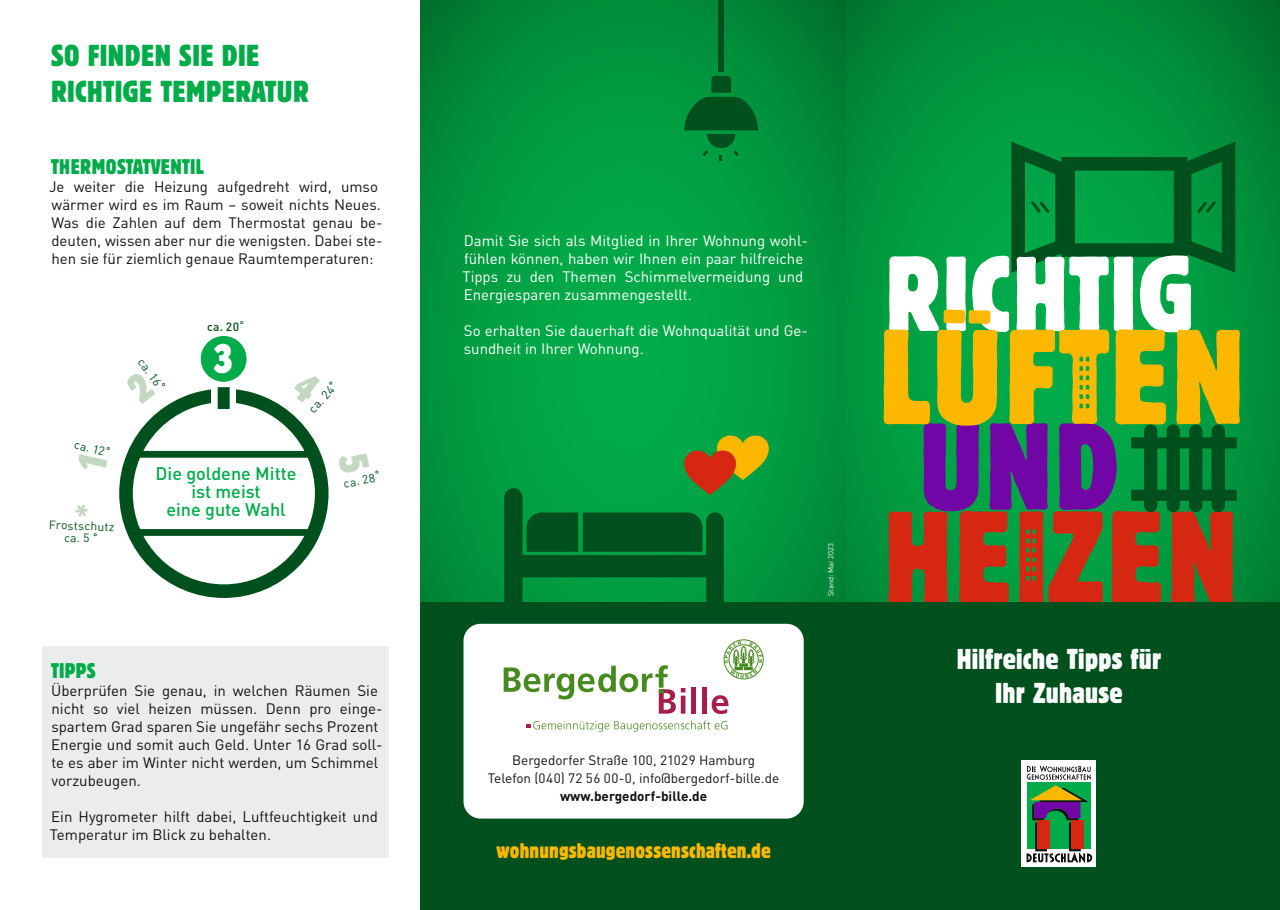
<style>
.page{position:relative;width:1280px;height:910px;background:#fff}
.page>*{position:absolute;margin:0;border:0;box-sizing:border-box;transform-origin:0 0}
.t1{font:condensed 40.8px "Block Berthold BQ";color:#fff}
.t2{font:condensed 30px/36px "Block Berthold BQ";letter-spacing:.02em;color:#00ab49}
.t3{font:condensed 28.5px/34.2px "Block Berthold BQ";letter-spacing:.01em;color:#fff;text-align:center}
.t4{font:condensed 21px "Block Berthold BQ";letter-spacing:.01em;color:#fcb700}
.t5{font:condensed 21px "Block Berthold BQ";color:#00ab49}
.t6{font:condensed 21px "Block Berthold BQ";letter-spacing:.02em;color:#00ab49}
.t7{font:500 18px/18px "DINOT";color:#00ab49;text-align:center}
.t8{font:15px/18px "DINOT";color:#11110f}
.t9{font:15px/18px "DINOT";color:#fff}
.t10{font:13.5px/18px "DINOT";color:#11110f;text-align:center}
.t11{font:700 13.5px "DINOT";color:#11110f}
.t12{font:12px/12px "DINOT";color:#00501d;text-align:center}
.t13{font:500 12px "DINOT";color:#00501d}
.t14{font:7.5px "DINOT";color:#fff}
.s1{font-weight:500}
</style>
<div class="page">
<svg style="left:421px;top:0;width:425px;height:603px;background:#00983f"></svg>
<svg style="left:846px;top:0;width:434px;height:603px;background:#008d3a"></svg>
<svg style="left:884px;top:131px;width:358px;height:472px;background:#5f8949"></svg>
<div style="left:1144px;top:431px;width:13px;height:75px;background:#00501d"></div>
<div style="left:1166px;top:431px;width:14px;height:75px;background:#00501d"></div>
<div style="left:1189px;top:431px;width:13px;height:75px;background:#00501d"></div>
<div style="left:1211px;top:431px;width:14px;height:75px;background:#00501d"></div>
<div style="left:1131px;top:437px;width:106px;height:11px;background:#00501d"></div>
<div style="left:1131px;top:490px;width:106px;height:11px;background:#00501d"></div>
<div style="left:421px;top:603px;width:859px;height:307px;background:#00501d"></div>
<div style="left:463px;top:624px;width:341px;height:195px;background:#fff;border-radius:17px"></div>
<div style="left:719px;top:0;width:5px;height:72px;background:#00501d"></div>
<svg style="left:684px;top:76px;width:74px;height:84px;background:#007830"></svg>
<svg style="left:504px;top:434px;width:268px;height:169px;background:#0f8333"></svg>
<div style="left:200px;top:336px;width:47px;height:46px;background:#00ab49;border-radius:50%"></div>
<div style="left:119px;top:389px;width:209px;height:209px;border:14px solid #00501d;border-radius:50%"></div>
<div style="left:212px;top:383px;width:24px;height:25px;background:#fff"></div>
<div style="left:136px;top:451px;width:174px;height:7px;background:#00501d"></div>
<div style="left:134px;top:529px;width:179px;height:7px;background:#00501d"></div>
<div style="left:218px;top:387px;width:12px;height:22px;background:#00501d"></div>
<div style="left:43px;top:646px;width:346px;height:212px;background:#ebecec"></div>
<div style="left:1022px;top:760px;width:74px;height:107px;background:#fff"></div>
<svg style="left:1027px;top:765px;width:65px;height:97px"></svg>
<div style="left:1037px;top:820px;width:13px;height:29px;background:#d62713"></div>
<div style="left:691px;top:687px;width:5px;height:27px;background:#a71d49"></div>
<div style="left:702px;top:687px;width:5px;height:27px;background:#a71d49"></div>
<svg style="left:712px;top:695px;width:16px;height:19px"></svg>
<svg style="left:504px;top:665px;width:181px;height:49px"></svg>
<svg style="left:526px;top:720px;width:201px;height:12px"></svg>
<svg style="left:724px;top:640px;width:39px;height:39px"></svg>
<h2 class="t2" style="left:51px;top:37px;width:259px">SO FINDEN SIE DIE<br>RICHTIGE TEMPERATUR</h2>
<h3 class="t5" style="left:51px;top:154px;width:155px">THERMOSTATVENTIL</h3>
<p class="t8" style="left:49px;top:177px;width:335px">Je weiter die Heizung aufgedreht wird, umso wärmer wird es im Raum – soweit nichts Neues.<br>Was die Zahlen auf dem Thermostat genau be&shy;deuten, wissen aber nur die wenigsten. Dabei ste&shy;hen sie für ziemlich genaue Raumtemperaturen:</p>
<p class="t12" style="left:76px;top:438px;width:39px;rotate:14deg">ca. 12<span class="s1">˚</span></p>
<p class="t12" style="left:49px;top:518px;width:67px;rotate:2deg">Frostschutz ca. 5 <span class="s1">˚</span></p>
<p class="t12" style="left:146px;top:356px;width:38px;rotate:54deg">ca. 16<span class="s1">˚</span></p>
<p class="t13" style="left:207px;top:319px;width:39px">ca. 20˚</p>
<h1 class="t1" style="left:213px;top:335px;width:22px">3</h1>
<p class="t12" style="left:306px;top:407px;width:39px;rotate:-48deg">ca. 24<span class="s1">˚</span></p>
<p class="t7" style="left:156px;top:464px;width:142px">Die goldene Mitte ist meist<br>eine gute Wahl</p>
<p class="t12" style="left:342px;top:478px;width:39px;rotate:-12deg">ca. 28<span class="s1">˚</span></p>
<h3 class="t6" style="left:51px;top:658px;width:46px">TIPPS</h3>
<p class="t8" style="left:51px;top:681px;width:333px">Überprüfen Sie genau, in welchen Räumen Sie nicht so viel heizen müssen. Denn pro einge&shy;spartem Grad sparen Sie ungefähr sechs Prozent Energie und somit auch Geld. Unter 16 Grad soll&shy;te es aber im Winter nicht werden, um Schimmel vorzubeugen.</p>
<p class="t8" style="left:50px;top:807px;width:329px">Ein Hygrometer hilft dabei, Luftfeuchtigkeit und<br>Temperatur im Blick zu behalten.</p>
<p class="t9" style="left:462px;top:231px;width:347px">Damit Sie sich als Mitglied in Ihrer Wohnung wohl&shy;fühlen können, haben wir Ihnen ein paar hilfreiche Tipps zu den Themen Schimmelvermeidung und Energiesparen zusammengestellt.</p>
<p class="t9" style="left:464px;top:321px;width:345px">So erhalten Sie dauerhaft die Wohnqualität und Ge&shy;sundheit in Ihrer Wohnung.</p>
<p class="t14" style="left:826px;top:596px;width:54px;rotate:-90deg">Stand: Mai 2023</p>
<p class="t10" style="left:488px;top:751px;width:293px">Bergedorfer Straße 100, 21029 Hamburg<br>Telefon (040) 72 56 00-0, info@bergedorf-bille.de</p>
<p class="t11" style="left:560px;top:787px;width:149px">www.bergedorf-bille.de</p>
<h3 class="t4" style="left:496px;top:838px;width:276px">wohnungsbaugenossenschaften.de</h3>
<h3 class="t3" style="left:957px;top:642px;width:206px">Hilfreiche Tipps für<br>Ihr Zuhause</h3>
</div>
